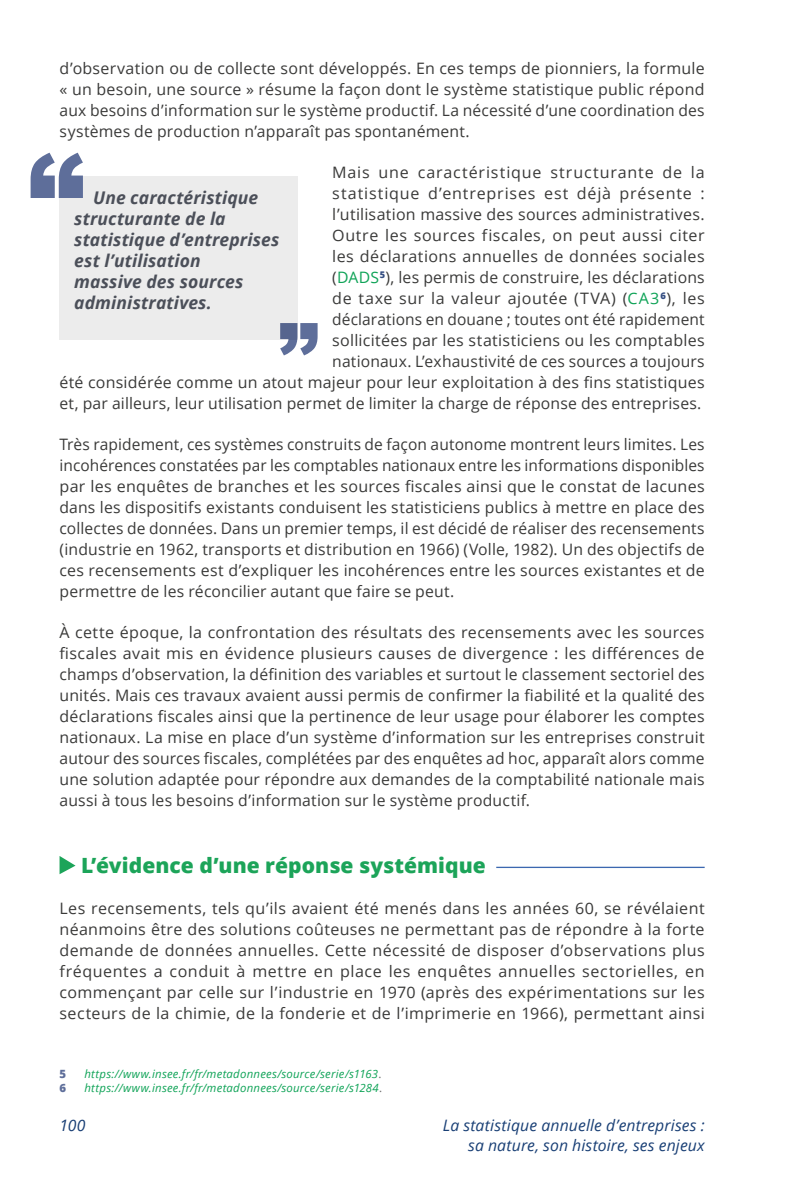
<style>
.page{position:relative;width:794px;height:1191px;background:#fff}
.page>*{position:absolute;margin:0;border:0;box-sizing:border-box;transform-origin:0 0}
.t1{font:800 21px "Open Sans";color:#1ca459}
.t2{font:italic 700 17.5px/21px "Open Sans";letter-spacing:.005em;color:#4b4f59}
.t3{font:15.75px/21px "Open Sans";letter-spacing:.015em;color:#3a3a39;text-align:justify}
.t4{font:italic 15.75px/20.1px "Open Sans";letter-spacing:.01em;color:#193f75;text-align:right}
.t5{font:italic 11.38px "Open Sans";letter-spacing:.02em;color:#0fa357}
.t6{font:800 11.38px "Open Sans";color:#5e6e9a}
.s1{color:#0fa357}
.s2{font-style:normal;color:#6e6e6e}
</style>
<div class="page">
<hr style="left:496px;top:866px;width:208px;height:2px;background:#3c68b0">
<svg style="left:60px;top:856px;width:16px;height:18px"></svg>
<div style="left:59px;top:176px;width:238px;height:163px;background:#ececec"></div>
<svg style="left:31px;top:153px;width:52px;height:45px"></svg>
<svg style="left:280px;top:323px;width:37px;height:32px"></svg>
<p class="t3" style="left:60px;top:57px;width:646px">d’observation ou de collecte sont développés. En ces temps de pionniers, la formule « un besoin, une source » résume la façon dont le système statistique public répond aux besoins d’information sur le système productif. La nécessité d’une coordination des systèmes de production n’apparaît pas spontanément.</p>
<p class="t3" style="left:60px;top:161px;width:646px;text-align:right">Mais une caractéristique structurante de la<br>statistique d’entreprises est déjà présente :<br>l’utilisation massive des sources administratives.<br>Outre les sources fiscales, on peut aussi citer<br>les déclarations annuelles de données sociales<br>(<span class="s1">DADS</span><sup>5</sup>), les permis de construire, les déclarations<br>de taxe sur la valeur ajoutée (TVA) (<span class="s1">CA3</span><sup>6</sup>), les<br>déclarations en douane ; toutes ont été rapidement<br>sollicitées par les statisticiens ou les comptables<br>nationaux. L’exhaustivité de ces sources a toujours<br>été considérée comme un atout majeur pour leur exploitation à des fins statistiques et, par ailleurs, leur utilisation permet de limiter la charge de réponse des entreprises.</p>
<p class="t3" style="left:60px;top:433px;width:646px">Très rapidement, ces systèmes construits de façon autonome montrent leurs limites. Les incohérences constatées par les comptables nationaux entre les informations disponibles par les enquêtes de branches et les sources fiscales ainsi que le constat de lacunes dans les dispositifs existants conduisent les statisticiens publics à mettre en place des collectes de données. Dans un premier temps, il est décidé de réaliser des recensements (industrie en 1962, transports et distribution en 1966) (Volle, 1982). Un des objectifs de ces recensements est d’expliquer les incohérences entre les sources existantes et de permettre de les réconcilier autant que faire se peut.</p>
<p class="t3" style="left:60px;top:621px;width:646px">À cette époque, la confrontation des résultats des recensements avec les sources fiscales avait mis en évidence plusieurs causes de divergence : les différences de champs d’observation, la définition des variables et surtout le classement sectoriel des unités. Mais ces travaux avaient aussi permis de confirmer la fiabilité et la qualité des déclarations fiscales ainsi que la pertinence de leur usage pour élaborer les comptes nationaux. La mise en place d’un système d’information sur les entreprises construit autour des sources fiscales, complétées par des enquêtes ad hoc, apparaît alors comme une solution adaptée pour répondre aux demandes de la comptabilité nationale mais aussi à tous les besoins d’information sur le système productif.</p>
<p class="t2" style="left:74px;top:187px;width:207px;text-indent:19px">Une caractéristique structurante de la statistique d’entreprises est l’utilisation<br>massive des sources administratives.</p>
<h1 class="t1" style="left:81px;top:849px;width:406px">L’évidence d’une réponse systémique</h1>
<p class="t3" style="left:60px;top:897px;width:646px">Les recensements, tels qu’ils avaient été menés dans les années 60, se révélaient néanmoins être des solutions coûteuses ne permettant pas de répondre à la forte demande de données annuelles. Cette nécessité de disposer d’observations plus fréquentes a conduit à mettre en place les enquêtes annuelles sectorielles, en commençant par celle sur l’industrie en 1970 (après des expérimentations sur les secteurs de la chimie, de la fonderie et de l’imprimerie en 1966), permettant ainsi</p>
<p class="t6" style="left:60px;top:1065px;width:8px">5</p>
<p class="t5" style="left:84px;top:1066px;width:298px">https://www.insee.fr/fr/metadonnees/source/serie/s1163<span class="s2">.</span></p>
<p class="t6" style="left:60px;top:1079px;width:8px">6</p>
<p class="t5" style="left:84px;top:1079px;width:299px">https://www.insee.fr/fr/metadonnees/source/serie/s1284<span class="s2">.</span></p>
<p class="t4" style="left:60px;top:1114px;width:27px">100</p>
<p class="t4" style="left:443px;top:1114px;width:263px">La statistique annuelle d’entreprises : sa nature, son histoire, ses enjeux</p>
</div>
